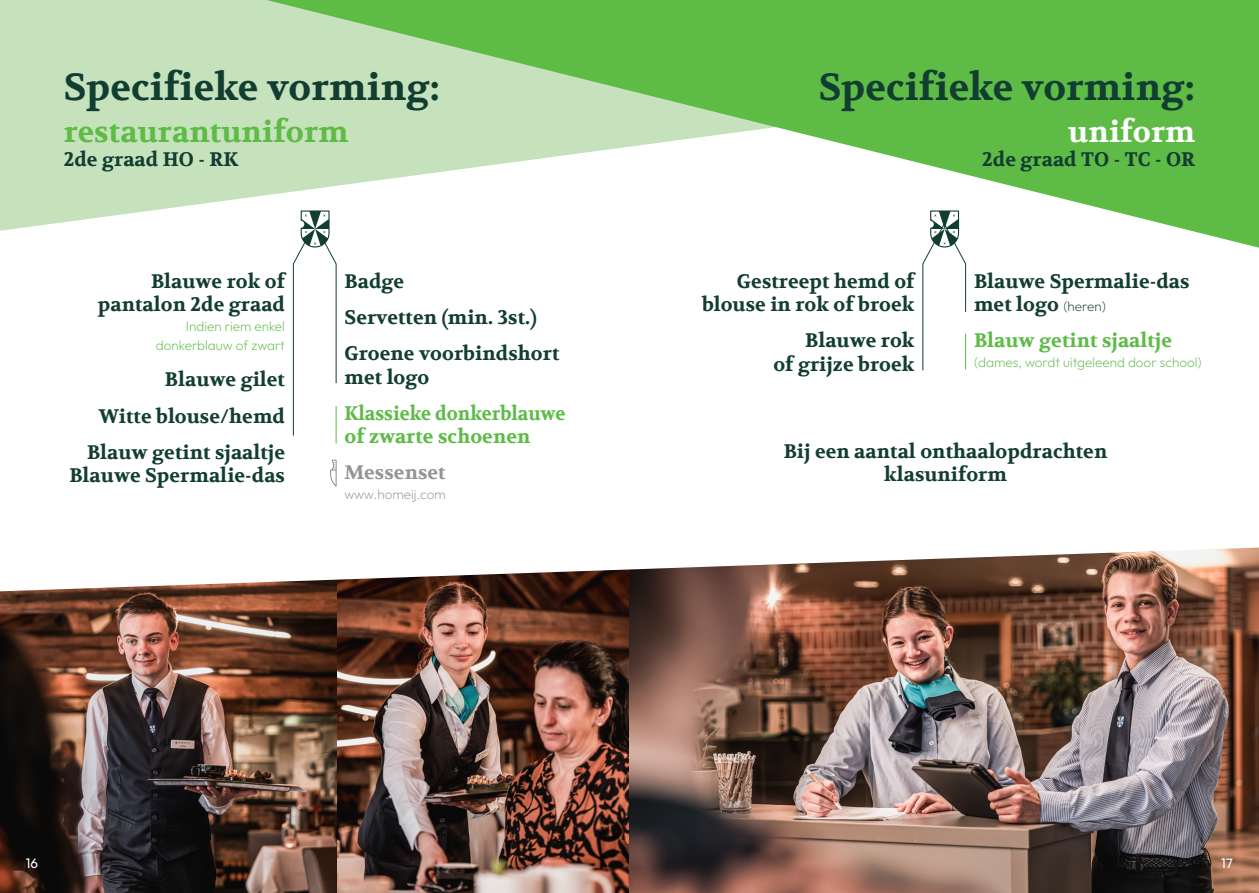
<style>
.page{position:relative;width:1259px;height:893px;background:#fff}
.page>*{position:absolute;margin:0;border:0;box-sizing:border-box;transform-origin:0 0}
.t1{font:700 37.5px "Volkhov";letter-spacing:.005em;color:#123d31}
.t2{font:700 30px "Volkhov";letter-spacing:.005em;color:#5dbb46}
.t3{font:700 30px "Volkhov";letter-spacing:.005em;color:#fff}
.t4{font:700 19.5px/23.4px "Volkhov";letter-spacing:.005em;color:#123d31;text-align:right}
.t5{font:700 19.5px/23.4px "Volkhov";letter-spacing:.005em;color:#5dbb46;scale:.94 1}
.t6{font:700 19.5px "Volkhov";letter-spacing:.005em;color:#5dbb46}
.t7{font:700 19.5px "Volkhov";letter-spacing:.005em;color:#939598}
.t8{font:100 13.5px/19.5px "Outfit";color:#5dbb46;text-align:right}
.t9{font:100 13.5px "Outfit";color:#939598}
.t10{font:100 13.5px "Outfit";color:#fff}
.s1{font-family:"Outfit";font-weight:100;font-size:13.5px}
</style>
<div class="page">
<svg style="left:0;top:0;width:267px;height:231px;background:#cae4c2"></svg>
<svg style="left:267px;top:0;width:992px;height:248px;fill:#5dbb46"></svg>
<svg style="left:292px;top:210px;width:45px;height:226px"></svg>
<hr style="left:336px;top:406px;width:1px;height:37px;background:#5dbb46">
<svg style="left:922px;top:210px;width:44px;height:161px"></svg>
<hr style="left:965px;top:334px;width:1px;height:35px;background:#5dbb46">
<svg style="left:330px;top:460px;width:6px;height:26px"></svg>
<img style="left:336px;top:591px;width:923px;height:302px">
<img style="left:0;top:591px;width:336px;height:302px">
<svg style="left:11px;top:547px;width:1248px;height:44px"></svg>
<h1 class="t1" style="left:64px;top:65px;width:378px">Specifieke vorming:</h1>
<h2 class="t2" style="left:64px;top:114px;width:286px">restaurantuniform</h2>
<p class="t4" style="left:64px;top:148px;width:176px">2de graad HO - RK</p>
<p class="t4" style="left:98px;top:270px;width:188px">Blauwe rok of pantalon 2de graad</p>
<p class="t8" style="left:156px;top:316px;width:130px">Indien riem enkel donkerblauw of zwart</p>
<p class="t4" style="left:87px;top:362px;width:199px;line-height:36.2px">Blauwe gilet<br>Witte blouse/hemd<br>Blauw getint sjaaltje</p>
<p class="t4" style="left:70px;top:464px;width:217px">Blauwe Spermalie-das</p>
<p class="t4" style="left:344px;top:264px;width:216px;line-height:36.2px;text-align:left">Badge<br>Servetten (min. 3st.)<br>Groene voorbindshort</p>
<p class="t4" style="left:344px;top:366px;width:86px">met logo</p>
<p class="t5" style="left:344px;top:402px;width:237px">Klassieke donkerblauwe of zwarte schoenen</p>
<p class="t7" style="left:344px;top:461px;width:103px">Messenset</p>
<p class="t9" style="left:344px;top:486px;width:103px">www.homeij.com</p>
<h1 class="t1" style="left:818px;top:65px;width:378px">Specifieke vorming:</h1>
<h2 class="t3" style="left:1068px;top:114px;width:128px">uniform</h2>
<p class="t4" style="left:982px;top:148px;width:214px">2de graad TO - TC - OR</p>
<p class="t4" style="left:702px;top:270px;width:214px">Gestreept hemd of blouse in rok of broek</p>
<p class="t4" style="left:773px;top:330px;width:143px">Blauwe rok<br>of grijze broek</p>
<p class="t4" style="left:974px;top:270px;width:217px;text-align:left">Blauwe Spermalie-das met logo <span class="s1">(heren)</span></p>
<p class="t6" style="left:974px;top:329px;width:199px">Blauw getint sjaaltje</p>
<p class="t8" style="left:974px;top:352px;width:229px">(dames, wordt uitgeleend door school)</p>
<p class="t4" style="left:783px;top:440px;width:325px;text-align:center">Bij een aantal onthaalopdrachten klasuniform</p>
<p class="t10" style="left:26px;top:855px;width:14px">16</p>
<p class="t10" style="left:1221px;top:855px;width:13px">17</p>
</div>
